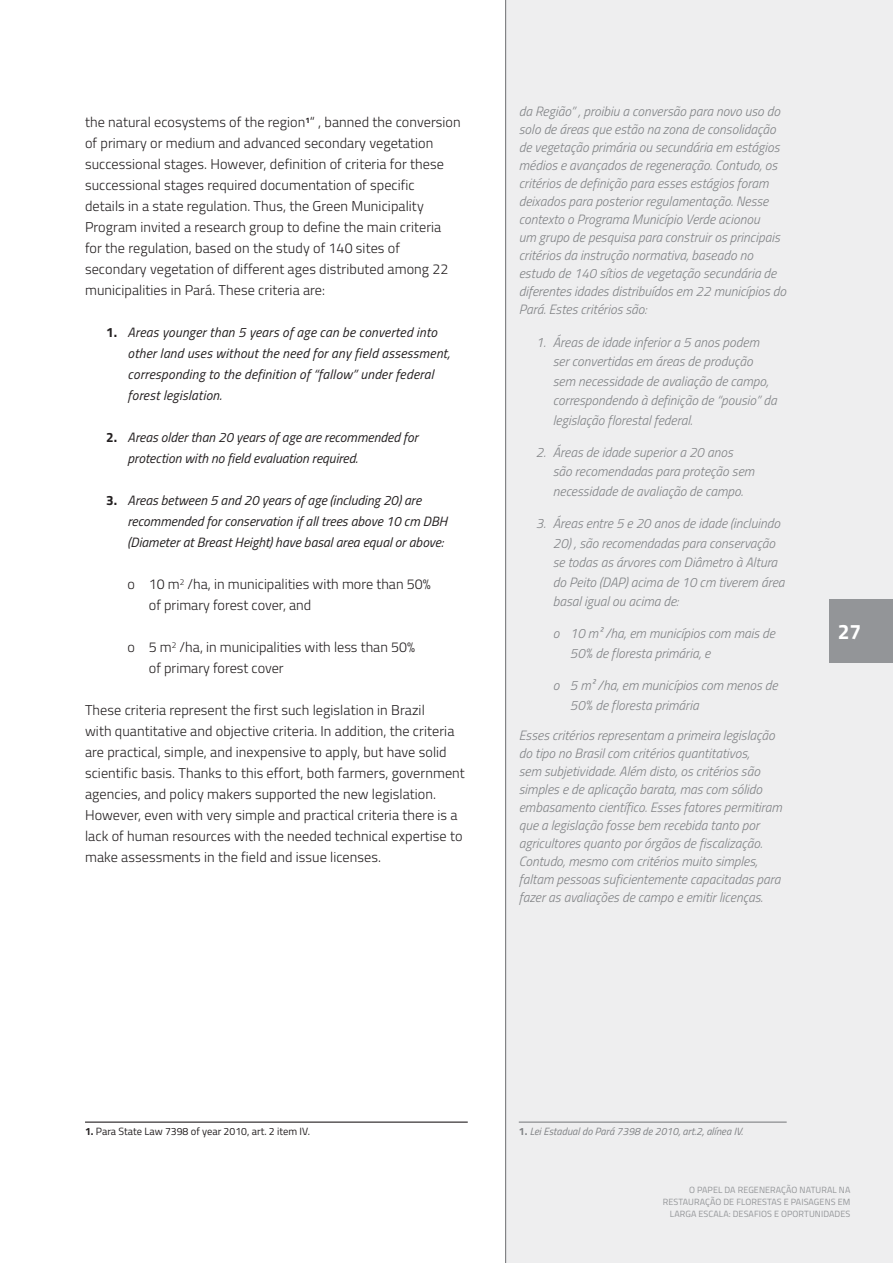
<style>
.page{position:relative;width:893px;height:1263px;background:#fff}
.page>*{position:absolute;margin:0;border:0;box-sizing:border-box;transform-origin:0 0}
.t1{font:700 21px "Titillium";color:#fff}
.t2{font:300 14.25px/21px "Titillium";letter-spacing:.005em;color:#231f20}
.t3{font:italic 300 13.5px/18px "Titillium";color:#808285}
.t4{font:italic 13.5px/21px "Titillium";color:#231f20}
.t5{font:italic 10.5px "Titillium";color:#808285}
.t6{font:10.5px "Titillium";letter-spacing:-.005em;color:#231f20}
.t7{font:9px/12px "Titillium";letter-spacing:.01em;color:#939598;text-align:right}
.s1{font-weight:700;font-style:normal}
.s2{font-weight:700}
</style>
<div class="page">
<div style="left:506px;top:0;width:387px;height:1263px;background:#eeeeef"></div>
<hr style="left:505px;top:0;width:1px;height:1263px;background:#6c6d70">
<div style="left:829px;top:600px;width:64px;height:63px;background:#939598"></div>
<hr style="left:519px;top:1121px;width:268px;height:2px;background:#808285">
<hr style="left:85px;top:1121px;width:383px;height:2px;background:#231f20">
<p class="t2" style="left:85px;top:111px;width:377px">the natural ecosystems of the region<sup>1</sup>“ , banned the conversion of primary or medium and advanced secondary vegetation successional stages. However, definition of criteria for these successional stages required documentation of specific<br>details in a state regulation. Thus, the Green Municipality Program invited a research group to define the main criteria for the regulation, based on the study of 140 sites of secondary vegetation of different ages distributed among 22 municipalities in Pará. These criteria are:</p>
<p class="t4" style="left:128px;top:321px;width:324px;text-indent:-21px"><span class="s1">1.</span> Areas younger than 5 years of age can be converted into other land uses without the need for any field assessment, corresponding to the definition of “fallow” under federal forest legislation.</p>
<p class="t4" style="left:128px;top:426px;width:292px;text-indent:-21px"><span class="s1">2.</span> Areas older than 20 years of age are recommended for protection with no field evaluation required.</p>
<p class="t4" style="left:128px;top:489px;width:322px;text-indent:-21px"><span class="s1">3.</span> Areas between 5 and 20 years of age (including 20) are recommended for conservation if all trees above 10 cm DBH (Diameter at Breast Height) have basal area equal or above:</p>
<p class="t2" style="left:149px;top:573px;width:283px;text-indent:-21px">o 10 m<sup>2</sup> /ha, in municipalities with more than 50% of primary forest cover, and</p>
<p class="t2" style="left:149px;top:636px;width:268px;text-indent:-21px">o 5 m<sup>2</sup> /ha, in municipalities with less than 50% of primary forest cover</p>
<p class="t2" style="left:85px;top:699px;width:381px">These criteria represent the first such legislation in Brazil<br>with quantitative and objective criteria. In addition, the criteria are practical, simple, and inexpensive to apply, but have solid scientific basis. Thanks to this effort, both farmers, government agencies, and policy makers supported the new legislation.<br>However, even with very simple and practical criteria there is a lack of human resources with the needed technical expertise to make assessments in the field and issue licenses.</p>
<p class="t3" style="left:519px;top:102px;width:269px">da Região” , proibiu a conversão para novo uso do solo de áreas que estão na zona de consolidação de vegetação primária ou secundária em estágios médios e avançados de regeneração. Contudo, os critérios de definição para esses estágios foram deixados para posterior regulamentação. Nesse contexto o Programa Município Verde acionou<br>um grupo de pesquisa para construir os principais critérios da instrução normativa, baseado no estudo de 140 sítios de vegetação secundária de diferentes idades distribuídos em 22 municípios do Pará. Estes critérios são:</p>
<p class="t3" style="left:553px;top:332px;width:225px;line-height:19.5px;text-indent:-17px">1. Áreas de idade inferior a 5 anos podem ser convertidas em áreas de produção sem necessidade de avaliação de campo, correspondendo à definição de “pousio” da legislação florestal federal.</p>
<p class="t3" style="left:553px;top:442px;width:203px;line-height:19.5px;text-indent:-17px">2. Áreas de idade superior a 20 anos são recomendadas para proteção sem necessidade de avaliação de campo.</p>
<p class="t3" style="left:536px;top:514px;width:246px">3. Áreas entre 5 e 20 anos de idade (incluindo</p>
<p class="t3" style="left:553px;top:532px;width:233px;line-height:19.5px">20) , são recomendadas para conservação se todas as árvores com Diâmetro à Altura do Peito (DAP) acima de 10 cm tiverem área basal igual ou acima de:</p>
<p class="t3" style="left:570px;top:623px;width:207px;line-height:19.5px;text-indent:-17px">o 10 m² /ha, em municípios com mais de<br>50% de floresta primária, e</p>
<p class="t3" style="left:570px;top:675px;width:209px;line-height:19.5px;text-indent:-17px">o 5 m² /ha, em municípios com menos de<br>50% de floresta primária</p>
<p class="t3" style="left:519px;top:726px;width:265px">Esses critérios representam a primeira legislação do tipo no Brasil com critérios quantitativos,<br>sem subjetividade. Além disto, os critérios são simples e de aplicação barata, mas com sólido embasamento científico. Esses fatores permitiram que a legislação fosse bem recebida tanto por agricultores quanto por órgãos de fiscalização.<br>Contudo, mesmo com critérios muito simples, faltam pessoas suficientemente capacitadas para fazer as avaliações de campo e emitir licenças.</p>
<h1 class="t1" style="left:838px;top:616px;width:25px">27</h1>
<p class="t6" style="left:85px;top:1124px;width:226px"><span class="s2">1.</span> Para State Law 7398 of year 2010, art. 2 item IV.</p>
<p class="t5" style="left:519px;top:1124px;width:226px"><span class="s1">1.</span> Lei Estadual do Pará 7398 de 2010, art.2, alínea IV.</p>
<p class="t7" style="left:663px;top:1183px;width:189px">O PAPEL DA REGENERAÇÃO NATURAL NA<br>RESTAURAÇÃO DE FLORESTAS E PAISAGENS EM<br>LARGA ESCALA: DESAFIOS E OPORTUNIDADES</p>
</div>
